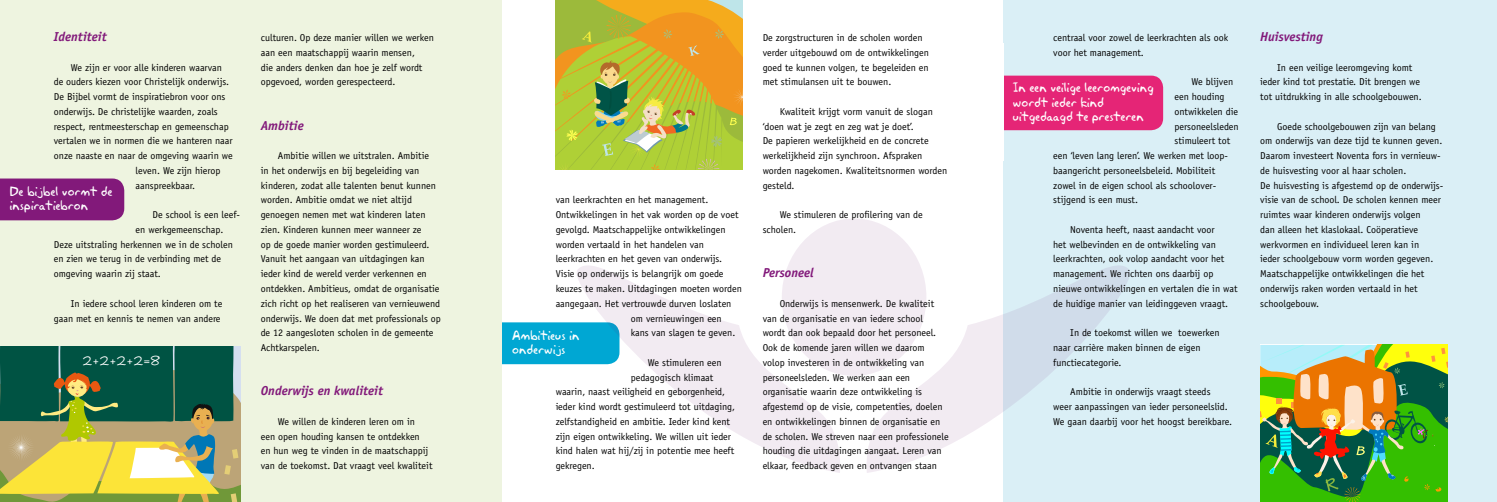
<style>
.page{position:relative;width:1497px;height:502px;background:#fff}
.page>*{position:absolute;margin:0;border:0;box-sizing:border-box;transform-origin:0 0}
.t1{font:700 16.1px "Wendy LP";color:#fff}
.t2{font:italic 700 13px "Officina Sans";color:#82197a}
.t3{font:12px/14.4px "Akbar Plain";color:#fff}
.t4{font:10px/14.8px "Officina Sans";color:#000}
</style>
<div class="page">
<div style="left:1003px;top:0;width:494px;height:502px;background:#daeff6"></div>
<div style="left:482px;top:322px;width:137px;height:42px;background:#00a7d3;border-radius:12px"></div>
<div style="left:0;top:0;width:502px;height:502px;background:#eef4e0"></div>
<div style="left:0;top:178px;width:124px;height:42px;background:#82197a"></div>
<svg style="left:1260px;top:345px;width:187px;height:157px;background:#739f3c"></svg>
<div style="left:984px;top:76px;width:179px;height:54px;background:#e52576;border-radius:12px"></div>
<svg style="left:564px;top:265px;width:276px;height:208px"></svg>
<svg style="left:867px;top:252px;width:263px;height:221px"></svg>
<div style="left:782px;top:218px;width:144px;height:158px;background:#f2ebf2;border-radius:50%"></div>
<div style="left:950px;top:43px;width:53px;height:118px;background:#fff"></div>
<svg style="left:0;top:347px;width:241px;height:155px;background:#779256"></svg>
<svg style="left:556px;top:0;width:187px;height:170px;background:#c0b738"></svg>
<h2 class="t2" style="left:54px;top:29px;width:54px">Identiteit</h2>
<p class="t4" style="left:71px;top:60px;width:153px">We zijn er voor alle kinderen waarvan</p>
<p class="t4" style="left:54px;top:75px;width:177px">de ouders kiezen voor Christelijk onderwijs.</p>
<p class="t4" style="left:54px;top:89px;width:173px">De Bijbel vormt de inspiratiebron voor ons</p>
<p class="t4" style="left:54px;top:104px;width:165px">onderwijs. De christelijke waarden, zoals</p>
<p class="t4" style="left:54px;top:119px;width:176px">respect, rentmeesterschap en gemeenschap</p>
<p class="t4" style="left:54px;top:134px;width:180px">vertalen we in normen die we hanteren naar</p>
<p class="t4" style="left:54px;top:148px;width:180px">onze naaste en naar de omgeving waarin we</p>
<p class="t4" style="left:136px;top:163px;width:86px">leven. We zijn hierop</p>
<p class="t4" style="left:136px;top:178px;width:61px">aanspreekbaar.</p>
<p class="t4" style="left:153px;top:207px;width:89px">De school is een leef-</p>
<p class="t4" style="left:136px;top:222px;width:89px">en werkgemeenschap.</p>
<p class="t4" style="left:54px;top:237px;width:180px">Deze uitstraling herkennen we in de scholen</p>
<p class="t4" style="left:54px;top:252px;width:169px">en zien we terug in de verbinding met de</p>
<p class="t4" style="left:54px;top:266px;width:109px">omgeving waarin zij staat.</p>
<p class="t4" style="left:54px;top:296px;width:170px;text-align:right">In iedere school leren kinderen om te gaan met en kennis te nemen van andere</p>
<p class="t3" style="left:10px;top:183px;width:104px">De bijbel vormt de inspiratiebron</p>
<h1 class="t1" style="left:83px;top:351px;width:78px">2+2+2+2=8</h1>
<p class="t4" style="left:261px;top:30px;width:174px">culturen. Op deze manier willen we werken aan een maatschappij waarin mensen,<br>die anders denken dan hoe je zelf wordt opgevoed, worden gerespecteerd.</p>
<h2 class="t2" style="left:261px;top:117px;width:44px">Ambitie</h2>
<p class="t4" style="left:261px;top:148px;width:182px;text-indent:17px">Ambitie willen we uitstralen. Ambitie<br>in het onderwijs en bij begeleiding van kinderen, zodat alle talenten benut kunnen worden. Ambitie omdat we niet altijd genoegen nemen met wat kinderen laten zien. Kinderen kunnen meer wanneer ze<br>op de goede manier worden gestimuleerd.<br>Vanuit het aangaan van uitdagingen kan ieder kind de wereld verder verkennen en ontdekken. Ambitieus, omdat de organisatie zich richt op het realiseren van vernieuwend onderwijs. We doen dat met professionals op de 12 aangesloten scholen in de gemeente Achtkarspelen.</p>
<h2 class="t2" style="left:261px;top:383px;width:124px">Onderwijs en kwaliteit</h2>
<p class="t4" style="left:261px;top:414px;width:173px;text-indent:17px">We willen de kinderen leren om in<br>een open houding kansen te ontdekken<br>en hun weg te vinden in de maatschappij van de toekomst. Dat vraagt veel kwaliteit</p>
<p class="t4" style="left:556px;top:193px;width:154px">van leerkrachten en het management.</p>
<p class="t4" style="left:556px;top:207px;width:184px">Ontwikkelingen in het vak worden op de voet</p>
<p class="t4" style="left:556px;top:222px;width:171px">gevolgd. Maatschappelijke ontwikkelingen</p>
<p class="t4" style="left:556px;top:237px;width:150px">worden vertaald in het handelen van</p>
<p class="t4" style="left:556px;top:252px;width:168px">leerkrachten en het geven van onderwijs.</p>
<p class="t4" style="left:556px;top:266px;width:169px">Visie op onderwijs is belangrijk om goede</p>
<p class="t4" style="left:556px;top:281px;width:188px">keuzes te maken. Uitdagingen moeten worden</p>
<p class="t4" style="left:556px;top:296px;width:177px">aangegaan. Het vertrouwde durven loslaten</p>
<p class="t4" style="left:631px;top:311px;width:92px">om vernieuwingen een</p>
<p class="t4" style="left:631px;top:325px;width:106px">kans van slagen te geven.</p>
<p class="t4" style="left:648px;top:355px;width:75px">We stimuleren een</p>
<p class="t4" style="left:631px;top:370px;width:84px">pedagogisch klimaat</p>
<p class="t4" style="left:556px;top:384px;width:171px">waarin, naast veiligheid en geborgenheid,</p>
<p class="t4" style="left:556px;top:399px;width:181px">ieder kind wordt gestimuleerd tot uitdaging,</p>
<p class="t4" style="left:556px;top:414px;width:176px">zelfstandigheid en ambitie. Ieder kind kent</p>
<p class="t4" style="left:556px;top:429px;width:177px">zijn eigen ontwikkeling. We willen uit ieder</p>
<p class="t4" style="left:556px;top:443px;width:180px">kind halen wat hij/zij in potentie mee heeft</p>
<p class="t4" style="left:556px;top:458px;width:41px">gekregen.</p>
<p class="t3" style="left:512px;top:327px;width:69px">Ambitieus in onderwijs</p>
<p class="t4" style="left:763px;top:30px;width:168px">De zorgstructuren in de scholen worden verder uitgebouwd om de ontwikkelingen goed te kunnen volgen, te begeleiden en met stimulansen uit te bouwen.</p>
<p class="t4" style="left:763px;top:104px;width:186px;text-indent:17px">Kwaliteit krijgt vorm vanuit de slogan ‘doen wat je zegt en zeg wat je doet’.<br>De papieren werkelijkheid en de concrete werkelijkheid zijn synchroon. Afspraken worden nagekomen. Kwaliteitsnormen worden gesteld.</p>
<p class="t4" style="left:763px;top:207px;width:162px;text-indent:17px">We stimuleren de profilering van de scholen.</p>
<h2 class="t2" style="left:763px;top:265px;width:53px">Personeel</h2>
<p class="t4" style="left:763px;top:296px;width:187px;text-indent:17px">Onderwijs is mensenwerk. De kwaliteit van de organisatie en van iedere school<br>wordt dan ook bepaald door het personeel.<br>Ook de komende jaren willen we daarom volop investeren in de ontwikkeling van personeelsleden. We werken aan een organisatie waarin deze ontwikkeling is afgestemd op de visie, competenties, doelen en ontwikkelingen binnen de organisatie en de scholen. We streven naar een professionele houding die uitdagingen aangaat. Leren van elkaar, feedback geven en ontvangen staan</p>
<p class="t4" style="left:1053px;top:30px;width:176px">centraal voor zowel de leerkrachten als ook voor het management.</p>
<p class="t4" style="left:1191px;top:75px;width:43px">We blijven</p>
<p class="t4" style="left:1174px;top:89px;width:52px">een houding</p>
<p class="t4" style="left:1174px;top:104px;width:65px">ontwikkelen die</p>
<p class="t4" style="left:1174px;top:119px;width:66px">personeelsleden</p>
<p class="t4" style="left:1174px;top:134px;width:57px">stimuleert tot</p>
<p class="t4" style="left:1053px;top:148px;width:176px">een ‘leven lang leren’. We werken met loop-</p>
<p class="t4" style="left:1053px;top:163px;width:163px">baangericht personeelsbeleid. Mobiliteit</p>
<p class="t4" style="left:1053px;top:178px;width:163px">zowel in de eigen school als schoolover-</p>
<p class="t4" style="left:1053px;top:193px;width:86px">stijgend is een must.</p>
<p class="t4" style="left:1053px;top:222px;width:186px;text-indent:17px">Noventa heeft, naast aandacht voor<br>het welbevinden en de ontwikkeling van leerkrachten, ook volop aandacht voor het management. We richten ons daarbij op nieuwe ontwikkelingen en vertalen die in wat de huidige manier van leidinggeven vraagt.</p>
<p class="t4" style="left:1053px;top:325px;width:168px;text-indent:17px">In de toekomst willen we toewerken naar carrière maken binnen de eigen functiecategorie.</p>
<p class="t4" style="left:1053px;top:384px;width:180px;text-align:center">Ambitie in onderwijs vraagt steeds<br>weer aanpassingen van ieder personeelslid.<br>We gaan daarbij voor het hoogst bereikbare.</p>
<p class="t3" style="left:1013px;top:79px;width:143px">In een veilige leeromgeving wordt ieder kind uitgedaagd te presteren</p>
<h2 class="t2" style="left:1260px;top:29px;width:64px">Huisvesting</h2>
<p class="t4" style="left:1260px;top:60px;width:163px;text-indent:17px">In een veilige leeromgeving komt ieder kind tot prestatie. Dit brengen we tot uitdrukking in alle schoolgebouwen.</p>
<p class="t4" style="left:1260px;top:119px;width:184px;text-indent:17px">Goede schoolgebouwen zijn van belang om onderwijs van deze tijd te kunnen geven.<br>Daarom investeert Noventa fors in vernieuw&shy;de huisvesting voor al haar scholen.<br>De huisvesting is afgestemd op de onderwijs&shy;visie van de school. De scholen kennen meer ruimtes waar kinderen onderwijs volgen<br>dan alleen het klaslokaal. Coöperatieve werkvormen en individueel leren kan in<br>ieder schoolgebouw vorm worden gegeven.<br>Maatschappelijke ontwikkelingen die het onderwijs raken worden vertaald in het schoolgebouw.</p>
</div>
